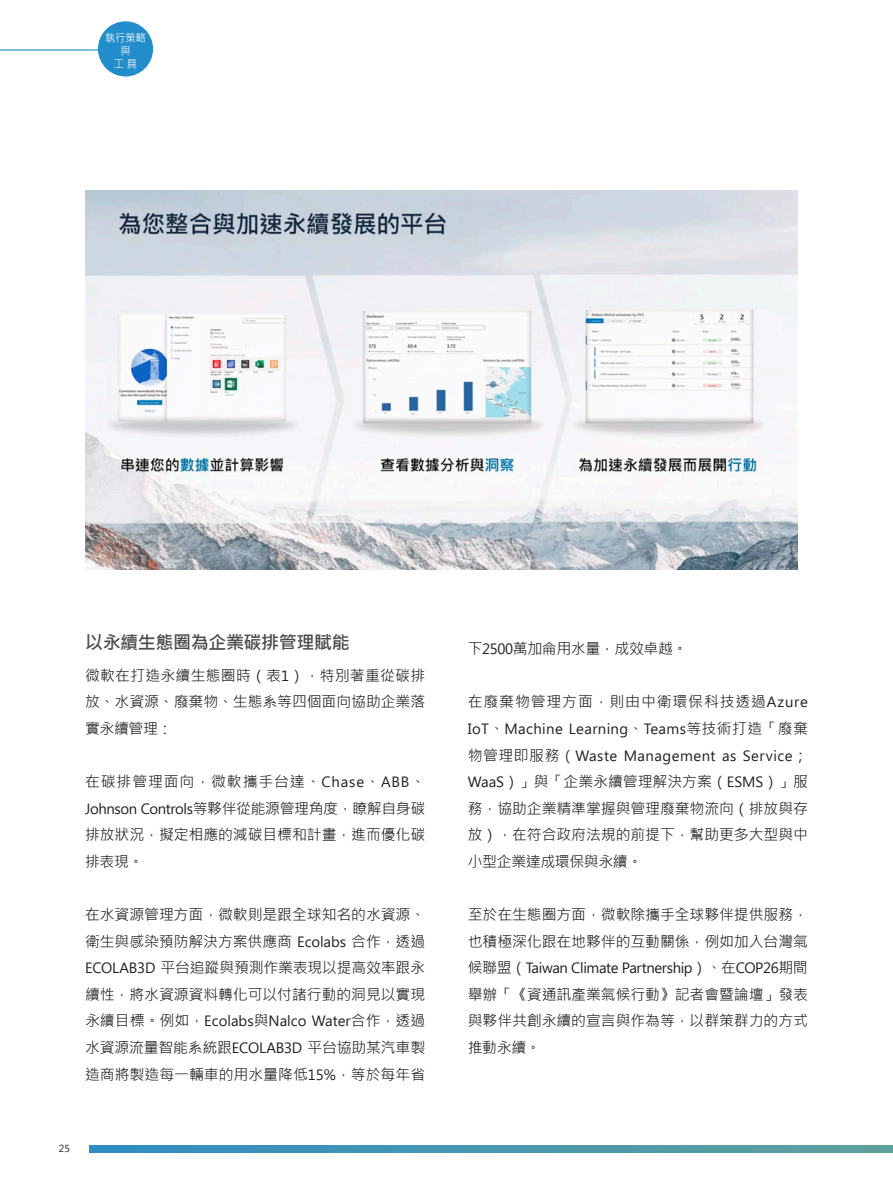
<style>
.page{position:relative;width:893px;height:1191px;background:#fff}
.page>*{position:absolute;margin:0;border:0;box-sizing:border-box;transform-origin:0 0}
.t1{font:700 18px "Microsoft Jheng Hei";letter-spacing:-.025em;color:#4b4c4d}
.t2{font:14.85px/26.5px "Microsoft Jheng Hei";letter-spacing:-.005em;color:#231f20;text-align:justify}
.t3{font:14.85px/26.5px "Segoe UI";letter-spacing:.025em;color:#231f20}
.t4{font:14.85px "Segoe UI";letter-spacing:-.025em;color:#231f20}
.t5{font:14.85px "Segoe UI";color:#231f20}
.t6{font:14.85px "Microsoft Jheng Hei";letter-spacing:.06em;color:#231f20}
.t7{font:14.85px "Microsoft Jheng Hei";letter-spacing:-.025em;color:#231f20}
.t8{font:11.1px/13.4px "Microsoft Jheng Hei";color:#fff;text-align:center;scale:.92 1}
.t9{font:10.2px "Segoe UI";color:#231f20}
.s1{font-family:"Segoe UI"}
.s2{font-family:"Microsoft Jheng Hei"}
</style>
<div class="page">
<svg style="left:89px;top:1145px;width:804px;height:8px;background:#4796af"></svg>
<img style="left:85px;top:190px;width:713px;height:379px">
<div style="left:98px;top:21px;width:55px;height:55px;background:#218ecb;border-radius:50%"></div>
<hr style="left:0;top:49px;width:101px;height:2px;background:#218ecb">
<p class="t8" style="left:105px;top:31px;width:46px">執行策略與<br>工 具</p>
<p class="t1" style="left:85px;top:631px;width:266px">以永續生態圈為企業碳排管理賦能</p>
<p class="t2" style="left:85px;top:662px;width:342px">微軟在打造永續生態圈時（表<span class="s1">1</span>），特別著重從碳排放、水資源、廢棄物、生態系等四個面向協助企業落實永續管理：</p>
<p class="t2" style="left:85px;top:768px;width:342px">在碳排管理面向，微軟攜手台達、<span class="s1">Chase</span>、<span class="s1">ABB</span>、<span class="s1">Johnson Controls</span>等夥伴從能源管理角度，瞭解自身碳排放狀況，擬定相應的減碳目標和計畫，進而優化碳排表現。</p>
<p class="t2" style="left:85px;top:901px;width:342px">在水資源管理方面，微軟則是跟全球知名的水資源、衛生與感染預防解決方案供應商 <span class="s1">Ecolabs</span> 合作，透過<span class="s1">ECOLAB3D</span> 平台追蹤與預測作業表現以提高效率跟永續性，將水資源資料轉化可以付諸行動的洞見以實現</p>
<p class="t5" style="left:85px;top:1012px;width:342px"><span class="s2">永續目標。例如，</span>Ecolabs<span class="s2">與</span>Nalco Water<span class="s2">合作，透過</span></p>
<p class="t2" style="left:85px;top:1034px;width:342px">水資源流量智能系統跟<span class="s1">ECOLAB3D</span> 平台協助某汽車製造商將製造每一輛車的用水量降低<span class="s1">15%</span>，等於每年省</p>
<p class="t9" style="left:59px;top:1142px;width:13px">25</p>
<p class="t7" style="left:468px;top:639px;width:221px">下<span class="s1">2500</span>萬加侖用水量，成效卓越。</p>
<p class="t6" style="left:468px;top:692px;width:342px">在廢棄物管理方面，則由中衛環保科技透過<span class="s1">Azure</span></p>
<p class="t3" style="left:468px;top:715px;width:342px">IoT<span class="s2">、</span>Machine Learning<span class="s2">、</span>Teams<span class="s2">等技術打造「廢棄物管理即服務（</span>Waste Management as Service<span class="s2">；</span></p>
<p class="t2" style="left:468px;top:768px;width:342px"><span class="s1">WaaS</span>）」與「企業永續管理解決方案（<span class="s1">ESMS</span>）」服務，協助企業精準掌握與管理廢棄物流向（排放與存放），在符合政府法規的前提下，幫助更多大型與中小型企業達成環保與永續。</p>
<p class="t2" style="left:468px;top:901px;width:342px">至於在生態圈方面，微軟除攜手全球夥伴提供服務，也積極深化跟在地夥伴的互動關係，例如加入台灣氣</p>
<p class="t4" style="left:468px;top:959px;width:342px"><span class="s2">候聯盟（</span>Taiwan Climate Partnership<span class="s2">）、在</span>COP26<span class="s2">期間</span></p>
<p class="t2" style="left:468px;top:981px;width:342px">舉辦「《資通訊產業氣候行動》記者會暨論壇」發表與夥伴共創永續的宣言與作為等，以群策群力的方式推動永續。</p>
</div>
